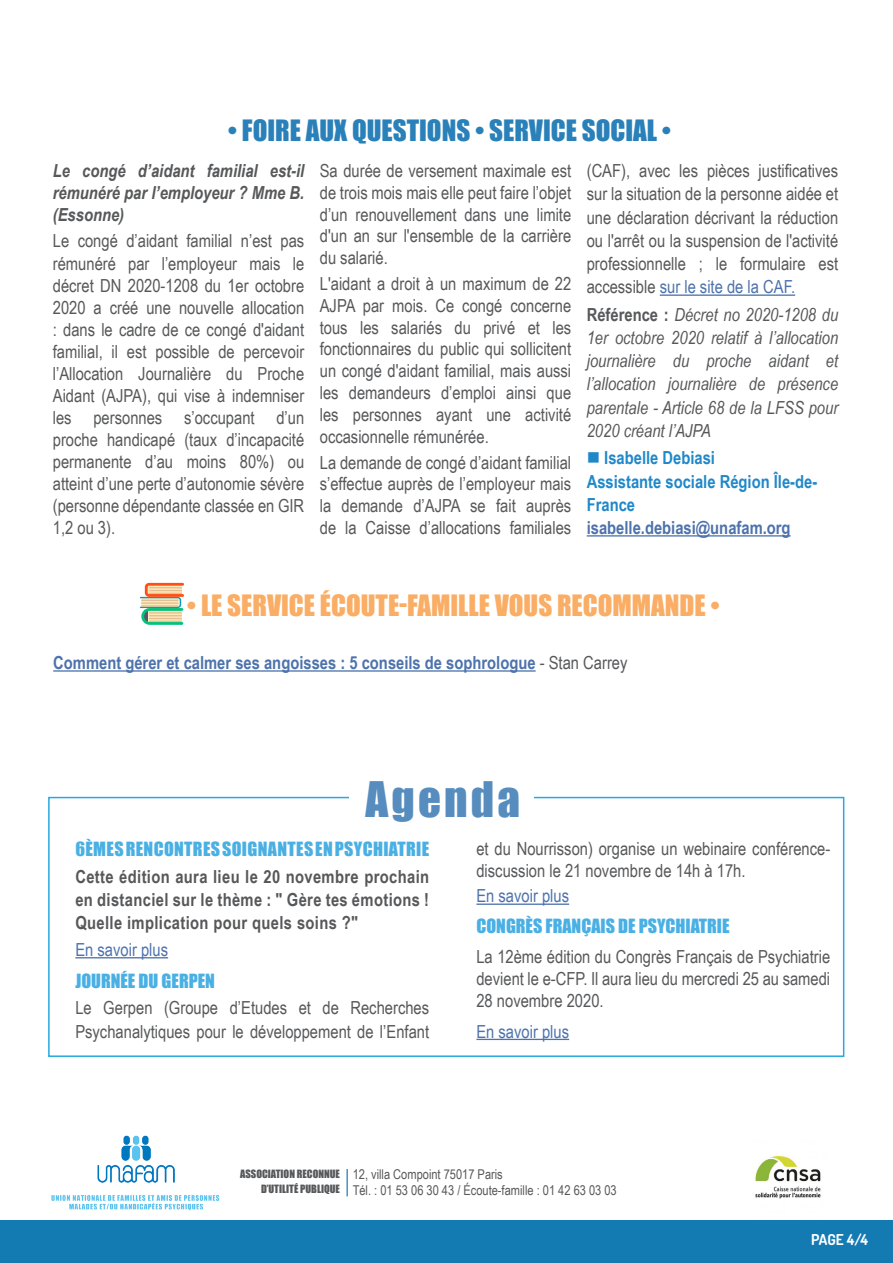
<style>
.page{position:relative;width:893px;height:1263px;background:#fff}
.page>*{position:absolute;margin:0;border:0;box-sizing:border-box;transform-origin:0 0}
.t1{font:45px "Impact";letter-spacing:.07em;color:#568dbe}
.t2{font:27px "Impact";color:#faad64}
.t3{font:27px "Impact";color:#2a81b9}
.Paragraphe_événement{font:18px/21.8px "Arial Narrow";color:#57585a;text-align:justify}
.Paragraphe_brèves{font:18px/21.9px "Arial Narrow";color:#57585a}
.Paragraphe_événement-2{font:italic 18px/23.2px "Arial Narrow";color:#57585a;text-align:justify}
.Paragraphe_brèves-2{font:700 18px/23.2px "Arial Narrow";letter-spacing:.02em;color:#57585a;text-align:justify}
.Paragraphe_événement-3{font:700 18px/23.2px "Arial Narrow";color:#2088c9}
.Paragraphe_événement-4{font:italic 700 18px/22px "Arial Narrow";color:#57585a;text-align:justify}
.Paragraphe_événement-5{font:700 18px "Arial Narrow";color:#4d72ac}
.Paragraphe_brèves-3{font:18px "Impact";color:#4ab0e4}
.Paragraphe_brèves-4{font:18px "Impact";letter-spacing:.02em;color:#4ab0e4}
.Paragraphe_brèves-5{font:18px "Arial Narrow";color:#4d72ac}
.t4{font:700 15px "Dosis";color:#fff}
.t5{font:13.5px "Arial Narrow";color:#57585a}
.t6{font:10.5px/15px "Impact";color:#57585a;text-align:right}
.s1{color:#4d72ac}
.s2{font-weight:700;font-style:normal}
.s3{font-weight:400;color:#57585a}
</style>
<div class="page">
<div style="left:0;top:1220px;width:893px;height:43px;background:#147ab2"></div>
<svg style="left:347px;top:1169px;width:1px;height:27px"></svg>
<hr style="left:660px;top:294px;width:135px;height:2px;background:#4d72ac">
<hr style="left:587px;top:535px;width:204px;height:1px;background:#4d72ac">
<img style="left:755px;top:1155px;width:66px;height:44px">
<svg style="left:140px;top:583px;width:44px;height:42px;background:#c4c19b"></svg>
<hr style="left:53px;top:670px;width:483px;height:2px;background:#4d72ac">
<img style="left:51px;top:1135px;width:169px;height:76px">
<div style="left:48px;top:797px;width:796px;height:260px;border:2px solid #24aae1"></div>
<div style="left:349px;top:765px;width:185px;height:62px;background:#fff"></div>
<hr style="left:75px;top:957px;width:93px;height:1px;background:#4d72ac">
<hr style="left:476px;top:903px;width:93px;height:2px;background:#4d72ac">
<hr style="left:476px;top:1039px;width:93px;height:1px;background:#4d72ac">
<p class="t3" style="left:228px;top:109px;width:445px">• FOIRE AUX QUESTIONS • SERVICE SOCIAL •</p>
<p class="Paragraphe_événement-4" style="left:53px;top:159px;width:253px">Le congé d’aidant familial est-il rémunéré par l’employeur ? Mme B. (Essonne)</p>
<p class="Paragraphe_événement" style="left:53px;top:229px;width:253px">Le congé d’aidant familial n’est pas rémunéré par l’employeur mais le décret DN 2020-1208 du 1er octobre 2020 a créé une nouvelle allocation : dans le cadre de ce congé d'aidant familial, il est possible de percevoir l’Allocation Journalière du Proche Aidant (AJPA), qui vise à indemniser les personnes s’occupant d’un proche handicapé (taux d’incapacité permanente d’au moins 80%) ou atteint d’une perte d’autonomie sévère (personne dépendante classée en GIR 1,2 ou 3).</p>
<p class="Paragraphe_événement" style="left:320px;top:159px;width:253px">Sa durée de versement maximale est de trois mois mais elle peut faire l’objet d’un renouvellement dans une limite d'un an sur l'ensemble de la carrière du salarié.</p>
<p class="Paragraphe_événement" style="left:320px;top:272px;width:253px">L'aidant a droit à un maximum de 22<br>AJPA par mois. Ce congé concerne tous les salariés du privé et les fonctionnaires du public qui sollicitent un congé d'aidant familial, mais aussi les demandeurs d’emploi ainsi que les personnes ayant une activité occasionnelle rémunérée.</p>
<p class="Paragraphe_événement" style="left:320px;top:451px;width:253px">La demande de congé d’aidant familial s’effectue auprès de l’employeur mais la demande d’AJPA se fait auprès de la Caisse d’allocations familiales</p>
<p class="Paragraphe_événement" style="left:587px;top:158px;width:253px;line-height:23.2px">(CAF), avec les pièces justificatives sur la situation de la personne aidée et une déclaration décrivant la réduction ou l'arrêt ou la suspension de l'activité professionnelle ; le formulaire est accessible <span class="s1">sur le site de la CAF.</span></p>
<p class="Paragraphe_événement-2" style="left:587px;top:302px;width:253px"><span class="s2">Référence :</span> Décret no 2020-1208 du 1er octobre 2020 relatif à l’allocation journalière du proche aidant et l’allocation journalière de présence parentale - Article 68 de la LFSS pour 2020 créant l’AJPA</p>
<p class="Paragraphe_événement-3" style="left:587px;top:445px;width:232px">■ Isabelle Debiasi<br>Assistante sociale Région Île-de-<br>France <span class="s1">isabelle.debiasi@unafam.org</span></p>
<p class="t2" style="left:187px;top:584px;width:535px">• LE SERVICE ÉCOUTE-FAMILLE VOUS RECOMMANDE •</p>
<p class="Paragraphe_événement-5" style="left:53px;top:649px;width:576px">Comment gérer et calmer ses angoisses : 5 conseils de sophrologue <span class="s3">- Stan Carrey</span></p>
<p class="t1" style="left:366px;top:764px;width:156px">Agenda</p>
<p class="Paragraphe_brèves-4" style="left:75px;top:835px;width:355px">6ÈMES RENCONTRES SOIGNANTES EN PSYCHIATRIE</p>
<p class="Paragraphe_brèves-2" style="left:75px;top:864px;width:355px">Cette édition aura lieu le 20 novembre prochain en distanciel sur le thème : " Gère tes émotions !<br>Quelle implication pour quels soins ?"</p>
<p class="Paragraphe_brèves-5" style="left:75px;top:936px;width:94px">En savoir plus</p>
<p class="Paragraphe_brèves-3" style="left:75px;top:966px;width:141px">JOURNÉE DU GERPEN</p>
<p class="Paragraphe_brèves" style="left:75px;top:996px;width:355px;line-height:23.2px">Le Gerpen (Groupe d’Etudes et de Recherches<br>Psychanalytiques pour le développement de l’Enfant</p>
<p class="Paragraphe_brèves" style="left:476px;top:837px;width:355px">et du Nourrisson) organise un webinaire conférence&shy;discussion le 21 novembre de 14h à 17h.</p>
<p class="Paragraphe_brèves-5" style="left:476px;top:883px;width:94px">En savoir plus</p>
<p class="Paragraphe_brèves-3" style="left:476px;top:912px;width:255px">CONGRÈS FRANÇAIS DE PSYCHIATRIE</p>
<p class="Paragraphe_brèves" style="left:476px;top:945px;width:355px;text-align:justify">La 12ème édition du Congrès Français de Psychiatrie devient le e-CFP. Il aura lieu du mercredi 25 au samedi 28 novembre 2020.</p>
<p class="Paragraphe_brèves-5" style="left:476px;top:1018px;width:94px">En savoir plus</p>
<p class="t6" style="left:240px;top:1166px;width:101px">ASSOCIATION RECONNUE<br>D’UTILITÉ PUBLIQUE</p>
<p class="t5" style="left:353px;top:1164px;width:152px">12, villa Compoint 75017 Paris</p>
<p class="t5" style="left:353px;top:1181px;width:266px">Tél. : 01 53 06 30 43 / Écoute-famille : 01 42 63 03 03</p>
<p class="t4" style="left:811px;top:1230px;width:59px">PAGE 4/4</p>
</div>
